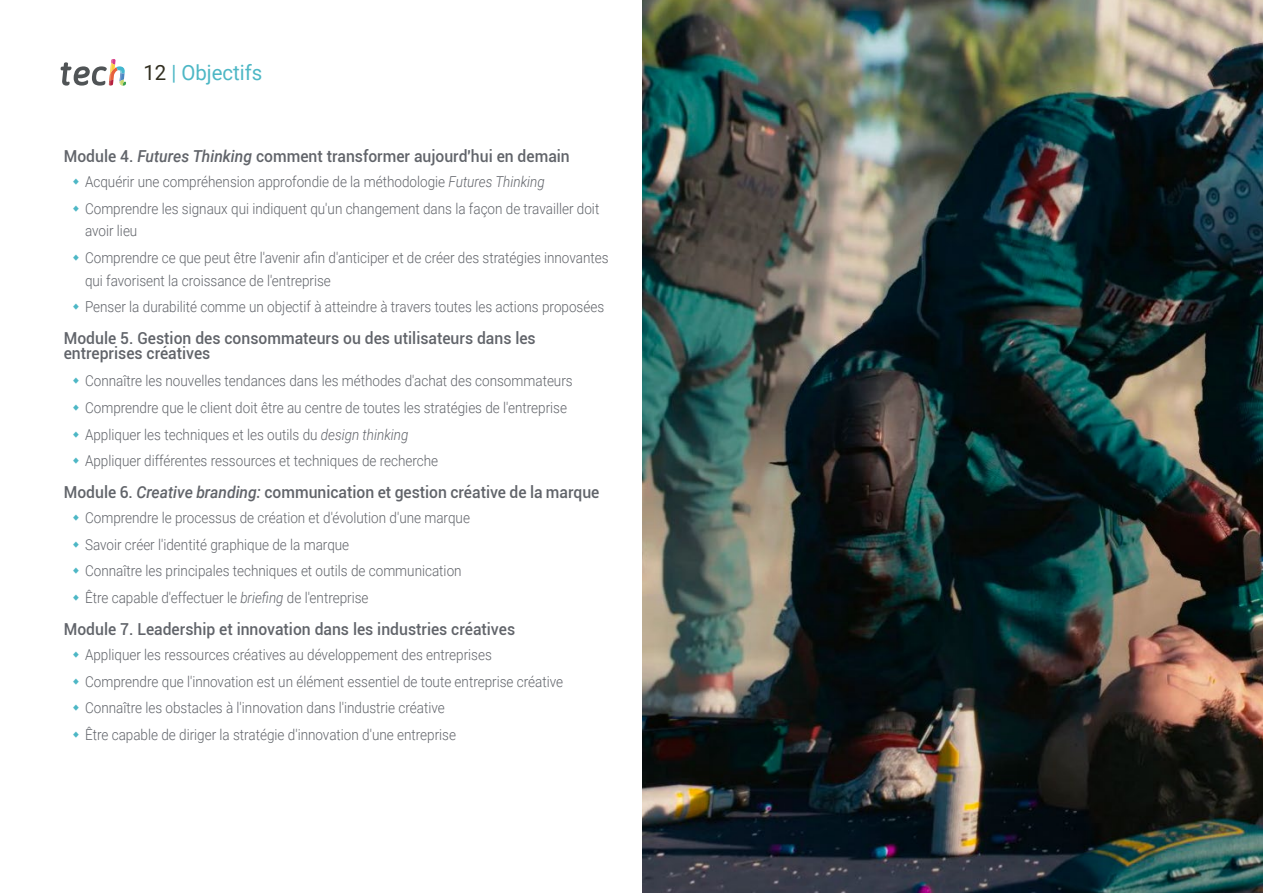
<style>
.page{position:relative;width:1263px;height:893px;background:#fff}
.page>*{position:absolute;margin:0;border:0;box-sizing:border-box;transform-origin:0 0}
.t1{font:21px "Roboto";color:#4db7c5}
.t2{font:500 16.5px/15px "Roboto";color:#61646a;scale:.95 1}
.t3{font:300 15px/26.7px "Roboto";color:#61646a;scale:.9 1}
.s1{color:#312e20}
.s2{font-style:italic}
</style>
<div class="page">
<svg style="left:61px;top:59px;width:65px;height:27px"></svg>
<img style="left:642px;top:0;width:621px;height:893px">
<h1 class="t1" style="left:144px;top:57px;width:120px"><span class="s1">12</span> | Objectifs</h1>
<p class="t2" style="left:64px;top:148px;width:534px">Module 4. <span class="s2">Futures Thinking</span> comment transformer aujourd'hui en demain</p>
<p class="t3" style="left:85px;top:168px;width:573px">Acquérir une compréhension approfondie de la méthodologie <span class="s2">Futures Thinking<br></span>Comprendre les signaux qui indiquent qu'un changement dans la façon de travailler doit</p>
<p class="t3" style="left:85px;top:217px;width:583px">avoir lieu<br>Comprendre ce que peut être l'avenir afin d'anticiper et de créer des stratégies innovantes</p>
<p class="t3" style="left:85px;top:266px;width:578px">qui favorisent la croissance de l'entreprise<br>Penser la durabilité comme un objectif à atteindre à travers toutes les actions proposées</p>
<p class="t2" style="left:64px;top:330px;width:498px">Module 5. Gestion des consommateurs ou des utilisateurs dans les entreprises créatives</p>
<p class="t3" style="left:85px;top:367px;width:543px">Connaître les nouvelles tendances dans les méthodes d'achat des consommateurs Comprendre que le client doit être au centre de toutes les stratégies de l'entreprise Appliquer les techniques et les outils du <span class="s2">design thinking<br></span>Appliquer différentes ressources et techniques de recherche</p>
<p class="t2" style="left:64px;top:484px;width:565px">Module 6. <span class="s2">Creative branding:</span> communication et gestion créative de la marque</p>
<p class="t3" style="left:85px;top:504px;width:429px">Comprendre le processus de création et d'évolution d'une marque Savoir créer l'identité graphique de la marque<br>Connaître les principales techniques et outils de communication Être capable d'effectuer le <span class="s2">briefing</span> de l'entreprise</p>
<p class="t2" style="left:64px;top:621px;width:477px">Module 7. Leadership et innovation dans les industries créatives</p>
<p class="t3" style="left:85px;top:641px;width:533px">Appliquer les ressources créatives au développement des entreprises Comprendre que l'innovation est un élément essentiel de toute entreprise créative Connaître les obstacles à l'innovation dans l'industrie créative<br>Être capable de diriger la stratégie d'innovation d'une entreprise</p>
</div>
